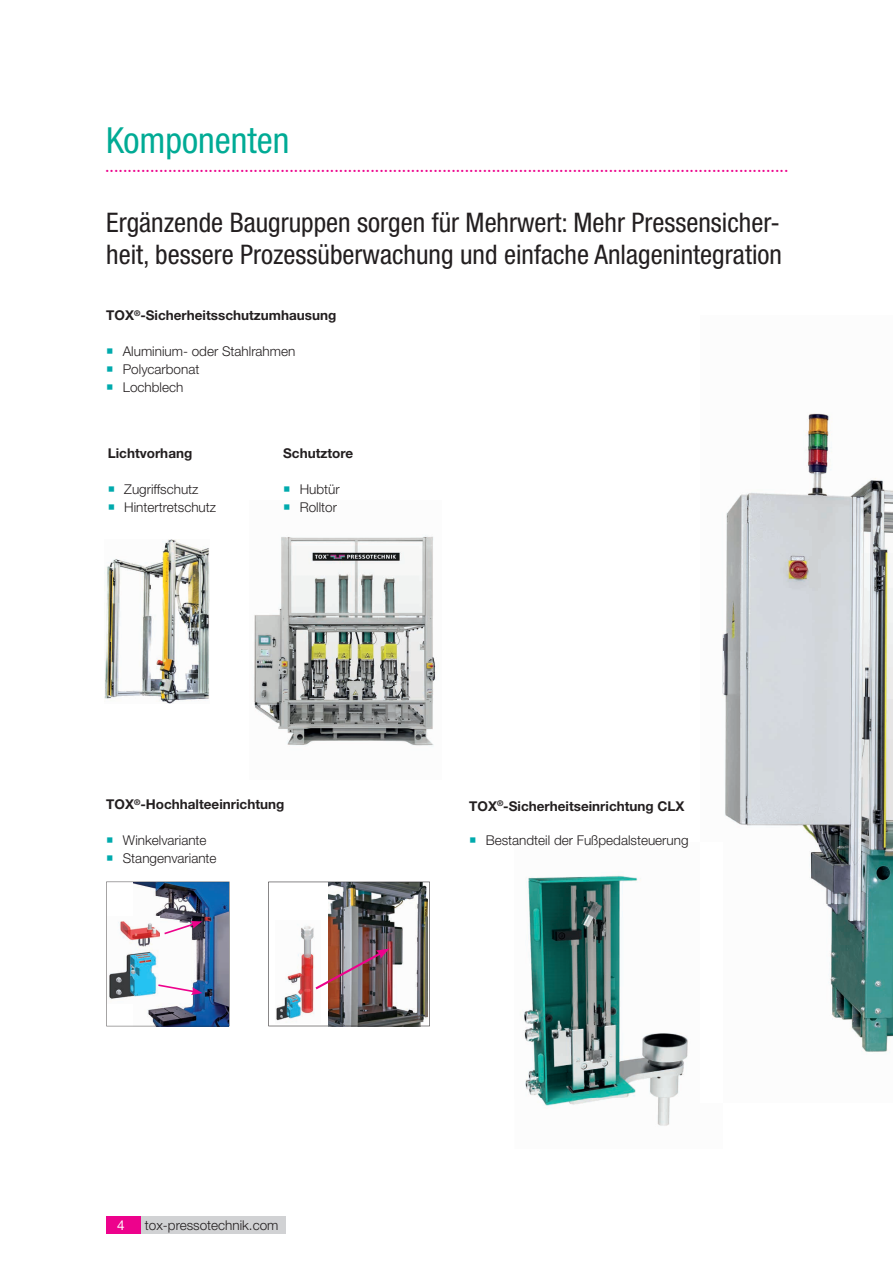
<style>
.page{position:relative;width:893px;height:1263px;background:#fff}
.page>*{position:absolute;margin:0;border:0;box-sizing:border-box;transform-origin:0 0}
.t1{font:condensed 36px "Helvetica Neue LT Std";color:#00ab95}
.t2{font:condensed 27px/32.4px "Helvetica Neue LT Std";color:#231f20}
.t3{font:20.25px "Times New Roman";color:#ed028c}
.t4{font:300 13.5px "Helvetica Neue LT Std";color:#231f20}
.t5{font:700 13.5px "Helvetica Neue LT Std";color:#231f20}
.t6{font:13.5px "Helvetica Neue LT Pro";color:#fff}
.s1{color:#00aaad}
</style>
<div class="page">
<div style="left:137px;top:1216px;width:149px;height:17px;background:#d1d2d4"></div>
<div style="left:106px;top:1216px;width:34px;height:17px;background:#ed028c"></div>
<img style="left:106px;top:882px;width:124px;height:144px">
<img style="left:268px;top:882px;width:162px;height:144px">
<img style="left:254px;top:535px;width:183px;height:211px">
<img style="left:104px;top:540px;width:105px;height:163px">
<img style="left:722px;top:413px;width:171px;height:532px">
<img style="left:828px;top:945px;width:65px;height:108px">
<img style="left:523px;top:875px;width:165px;height:223px">
<img style="left:541px;top:1098px;width:129px;height:28px">
<img style="left:722px;top:843px;width:1px;height:102px">
<h1 class="t1" style="left:106px;top:120px;width:185px">Komponenten</h1>
<h3 class="t3" style="left:105px;top:151px;width:685px">........................................................................................................................................................</h3>
<h2 class="t2" style="left:106px;top:206px;width:677px">Ergänzende Baugruppen sorgen für Mehrwert: Mehr Pressensicher&shy;heit, bessere Prozessüberwachung und einfache Anlagenintegration</h2>
<p class="t5" style="left:106px;top:307px;width:232px">TOX<sup>®</sup>-Sicherheitsschutzumhausung</p>
<p class="t4" style="left:106px;top:343px;width:191px"><span class="s1">○</span> Aluminium- oder Stahlrahmen</p>
<p class="t4" style="left:106px;top:361px;width:95px"><span class="s1">○</span> Polycarbonat</p>
<p class="t4" style="left:106px;top:379px;width:79px"><span class="s1">○</span> Lochblech</p>
<p class="t5" style="left:108px;top:444px;width:86px">Lichtvorhang</p>
<p class="t4" style="left:108px;top:481px;width:92px"><span class="s1">○</span> Zugriffschutz</p>
<p class="t4" style="left:108px;top:499px;width:110px"><span class="s1">○</span> Hintertretschutz</p>
<p class="t5" style="left:283px;top:444px;width:72px">Schutztore</p>
<p class="t4" style="left:283px;top:481px;width:58px"><span class="s1">○</span> Hubtür</p>
<p class="t4" style="left:283px;top:499px;width:55px"><span class="s1">○</span> Rolltor</p>
<p class="t5" style="left:106px;top:796px;width:180px">TOX<sup>®</sup>-Hochhalteeinrichtung</p>
<p class="t4" style="left:106px;top:832px;width:102px"><span class="s1">○</span> Winkelvariante</p>
<p class="t4" style="left:106px;top:850px;width:112px"><span class="s1">○</span> Stangenvariante</p>
<p class="t5" style="left:469px;top:797px;width:217px">TOX<sup>®</sup>-Sicherheitseinrichtung CLX</p>
<p class="t4" style="left:469px;top:832px;width:221px"><span class="s1">○</span> Bestandteil der Fußpedalsteuerung</p>
<p class="t6" style="left:117px;top:1217px;width:9px">4</p>
<p class="t4" style="left:145px;top:1216px;width:135px">tox-pressotechnik.com</p>
</div>
